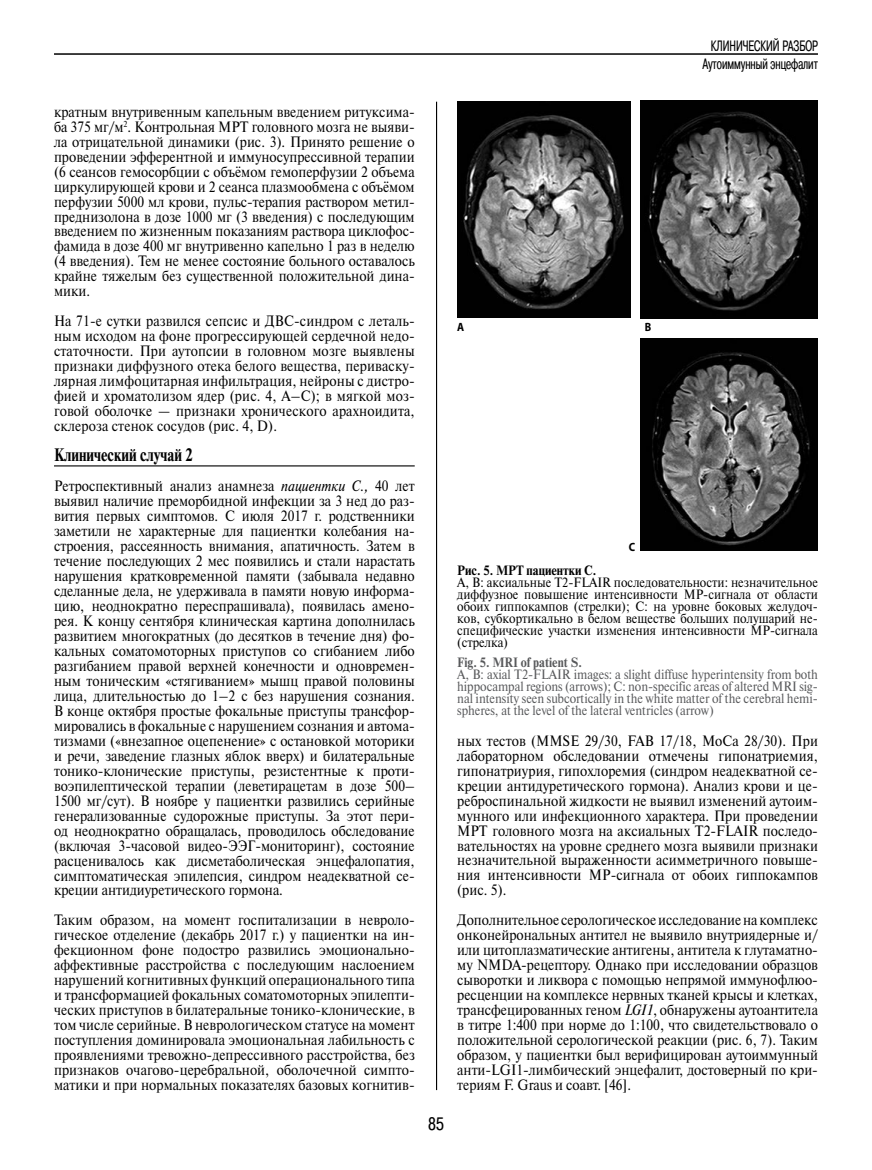
<style>
.page{position:relative;width:872px;height:1170px;background:#fff}
.page>*{position:absolute;margin:0;border:0;box-sizing:border-box;transform-origin:0 0}
.t1{font:700 18px "Newton C";color:#000;scale:.8 1}
.t2{font:18px "Pragmatica Cond C";color:#000}
.t3{font:15px/15px "Newton C";color:#000;text-align:justify;scale:.9 1}
.t4{font:15px/18px "Pragmatica Cond C";color:#000;text-align:center;scale:.8 1}
.t5{font:13.5px/12px "Newton C";color:#000;text-align:justify;scale:.9 1}
.t6{font:13.5px/12px "Newton C";color:#58595b;text-align:justify;scale:.9 1}
.t7{font:700 13.5px "Newton C";color:#000;scale:.9 1}
.t8{font:700 13.5px "Newton C";color:#58595b;scale:.9 1}
.t9{font:700 12px "Myriad Pro";color:#000;scale:.9 1}
.s1{font-style:italic}
</style>
<div class="page">
<hr style="left:436px;top:102px;width:1px;height:987px;background:#000">
<hr style="left:54px;top:53px;width:764px;height:2px;background:#000">
<hr style="left:54px;top:465px;width:361px;height:1px;background:#000">
<img style="left:457px;top:102px;width:173px;height:216px">
<img style="left:640px;top:101px;width:178px;height:217px">
<img style="left:640px;top:338px;width:178px;height:213px">
<p class="t4" style="left:703px;top:36px;width:145px">КЛИНИЧЕСКИЙ РАЗБОР<br>Аутоиммунный энцефалит</p>
<p class="t3" style="left:54px;top:104px;width:402px">кратным внутривенным капельным введением ритуксима&shy;ба 375 мг/м<sup>2</sup>. Контрольная МРТ головного мозга не выяви&shy;ла отрицательной динамики (рис. 3). Принято решение о проведении эфферентной и иммуносупрессивной терапии (6 сеансов гемосорбции с объёмом гемоперфузии 2 объема циркулирующей крови и 2 сеанса плазмообмена с объёмом перфузии 5000 мл крови, пульс-терапия раствором метил&shy;преднизолона в дозе 1000 мг (3 введения) с последующим введением по жизненным показаниям раствора циклофос&shy;фамида в дозе 400 мг внутривенно капельно 1 раз в неделю (4 введения). Тем не менее состояние больного оставалось крайне тяжелым без существенной положительной дина&shy;мики.</p>
<p class="t3" style="left:54px;top:314px;width:402px">На 71-е сутки развился сепсис и ДВС-синдром с леталь&shy;ным исходом на фоне прогрессирующей сердечной недо&shy;статочности. При аутопсии в головном мозге выявлены признаки диффузного отека белого вещества, периваску&shy;лярная лимфоцитарная инфильтрация, нейроны с дистро&shy;фией и хроматолизом ядер (рис. 4, А–С); в мягкой моз&shy;говой оболочке — признаки хронического арахноидита, склероза стенок сосудов (рис. 4, D).</p>
<p class="t1" style="left:54px;top:445px;width:175px">Клинический случай 2</p>
<p class="t3" style="left:54px;top:478px;width:402px">Ретроспективный анализ анамнеза <span class="s1">пациентки С.,</span> 40 лет выявил наличие преморбидной инфекции за 3 нед до раз&shy;вития первых симптомов. С июля 2017 г. родственники заметили не характерные для пациентки колебания на&shy;строения, рассеянность внимания, апатичность. Затем в течение последующих 2 мес появились и стали нарастать нарушения кратковременной памяти (забывала недавно сделанные дела, не удерживала в памяти новую информа&shy;цию, неоднократно переспрашивала), появилась амено&shy;рея. К концу сентября клиническая картина дополнилась развитием многократных (до десятков в течение дня) фо&shy;кальных соматомоторных приступов со сгибанием либо разгибанием правой верхней конечности и одновремен&shy;ным тоническим «стягиванием» мышц правой половины лица, длительностью до 1–2 с без нарушения сознания.<br>В конце октября простые фокальные приступы трансфор&shy;мировались в фокальные с нарушением сознания и автома&shy;тизмами («внезапное оцепенение» с остановкой моторики и речи, заведение глазных яблок вверх) и билатеральные тонико-клонические приступы, резистентные к проти&shy;воэпилептической терапии (леветирацетам в дозе 500– 1500 мг/сут). В ноябре у пациентки развились серийные генерализованные судорожные приступы. За этот пери&shy;од неоднократно обращалась, проводилось обследование (включая 3-часовой видео-ЭЭГ-мониторинг), состояние расценивалось как дисметаболическая энцефалопатия, симптоматическая эпилепсия, синдром неадекватной се&shy;креции антидиуретического гормона.</p>
<p class="t3" style="left:54px;top:912px;width:402px">Таким образом, на момент госпитализации в невроло&shy;гическое отделение (декабрь 2017 г.) у пациентки на ин&shy;фекционном фоне подостро развились эмоционально&shy;аффективные расстройства с последующим наслоением нарушений когнитивных функций операционального типа и трансформацией фокальных соматомоторных эпилепти&shy;ческих приступов в билатеральные тонико-клонические, в том числе серийные. В неврологическом статусе на момент поступления доминировала эмоциональная лабильность с проявлениями тревожно-депрессивного расстройства, без признаков очагово-церебральной, оболочечной симпто&shy;матики и при нормальных показателях базовых когнитив-</p>
<p class="t9" style="left:457px;top:319px;width:9px">A</p>
<p class="t9" style="left:644px;top:319px;width:9px">B</p>
<p class="t2" style="left:428px;top:1113px;width:17px">85</p>
<p class="t9" style="left:629px;top:539px;width:9px">C</p>
<p class="t7" style="left:457px;top:562px;width:156px">Рис. 5. МРТ пациентки С.</p>
<p class="t5" style="left:457px;top:576px;width:402px">А, В: аксиальные Т2-FLAIR последовательности: незначительное диффузное повышение интенсивности МР-сигнала от области обоих гиппокампов (стрелки); С: на уровне боковых желудоч&shy;ков, субкортикально в белом веществе больших полушарий не&shy;специфические участки изменения интенсивности МР-сигнала (стрелка)</p>
<p class="t8" style="left:457px;top:655px;width:140px">Fig. 5. MRI of patient S.</p>
<p class="t6" style="left:457px;top:668px;width:402px">A, B: axial T2-FLAIR images: a slight diffuse hyperintensity from both hippocampal regions (arrows); C: non-specific areas of altered MRI sig&shy;nal intensity seen subcortically in the white matter of the cerebral hemi&shy;spheres, at the level of the lateral ventricles (arrow)</p>
<p class="t3" style="left:457px;top:733px;width:402px">ных тестов (MMSE 29/30, FAB 17/18, MoCa 28/30). При лабораторном обследовании отмечены гипонатриемия, гипонатриурия, гипохлоремия (синдром неадекватной се&shy;креции антидуретического гормона). Анализ крови и це&shy;реброспинальной жидкости не выявил изменений аутоим&shy;мунного или инфекционного характера. При проведении МРТ головного мозга на аксиальных Т2-FLAIR последо&shy;вательностях на уровне среднего мозга выявили признаки незначительной выраженности асимметричного повыше&shy;ния интенсивности МР-сигнала от обоих гиппокампов (рис. 5).</p>
<p class="t3" style="left:457px;top:912px;width:402px">Дополнительное серологическое исследование на комплекс онконейрональных антител не выявило внутриядерные и/ или цитоплазматические антигены, антитела к глутаматно&shy;му NMDA-рецептору. Однако при исследовании образцов сыворотки и ликвора с помощью непрямой иммунофлюо&shy;ресценции на комплексе нервных тканей крысы и клетках, трансфецированных геном <span class="s1">LGI1</span>, обнаружены аутоантитела в титре 1:400 при норме до 1:100, что свидетельствовало о положительной серологической реакции (рис. 6, 7). Таким образом, у пациентки был верифицирован аутоиммунный анти-LGI1-лимбический энцефалит, достоверный по кри&shy;териям F. Graus и соавт. [46].</p>
</div>
